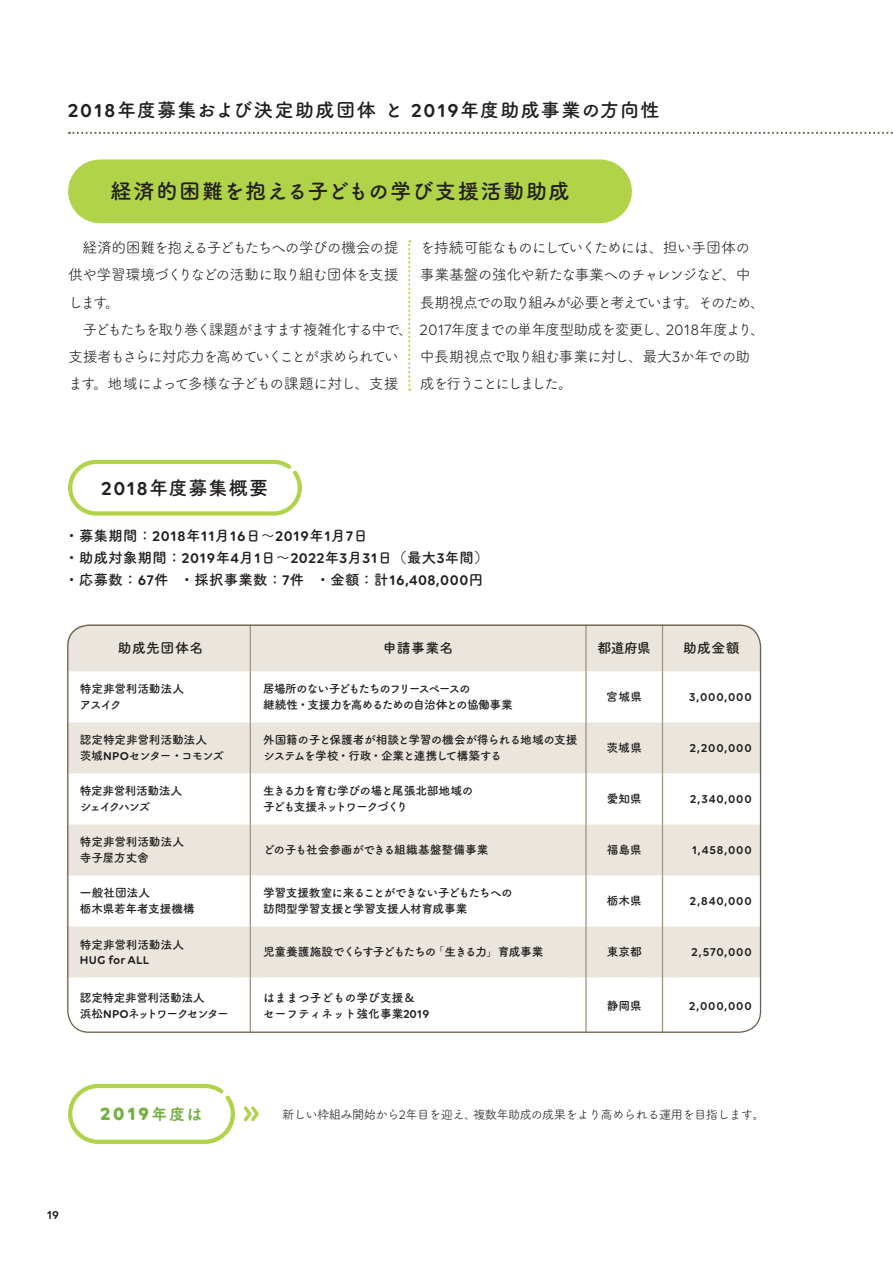
<style>
.page{position:relative;width:893px;height:1263px;background:#fff}
.page>*{position:absolute;margin:0;border:0;box-sizing:border-box;transform-origin:0 0}
.t1{font:21.3px "Tsuku A Rd Gothic Std B";letter-spacing:.05em;color:#231f20}
.t2{font:19.2px "Tsuku A Rd Gothic Std B";letter-spacing:.06em;color:#231f20}
.t3{font:700 19.2px "Volte Rounded";color:#75b042}
.t4{font:14.85px/27.2px "Tsuku A Rd Gothic Std R";letter-spacing:-.09em;color:#231f20}
.t5{font:14.4px/21.8px "Tsuku A Rd Gothic Std B";letter-spacing:.02em;color:#231f20}
.t6{font:13.8px "Tsuku A Rd Gothic Std B";letter-spacing:.025em;color:#231f20}
.t7{font:600 12.3px "Volte Rounded";letter-spacing:.07em;color:#231f20}
.t8{font:600 12.3px "Volte Rounded";letter-spacing:.015em;color:#231f20}
.t9{font:12.15px "Tsuku A Rd Gothic Std R";letter-spacing:-.045em;color:#231f20}
.t10{font:11.7px/15.9px "Tsuku A Rd Gothic Std B";letter-spacing:-.035em;color:#231f20}
.t11{font:11.7px/15.9px "Tsuku A Rd Gothic Std B";letter-spacing:-.015em;color:#231f20}
.t12{font:11.7px/15.9px "Tsuku A Rd Gothic Std B";letter-spacing:-.11em;color:#231f20}
.t13{font:11.7px/15.9px "Tsuku A Rd Gothic Std B";letter-spacing:-.085em;color:#231f20}
.t14{font:11.7px/15.9px "Tsuku A Rd Gothic Std B";color:#231f20}
.t15{font:11.7px "Tsuku A Rd Gothic Std B";letter-spacing:-.075em;color:#231f20}
.t16{font:11.7px/15.9px "Tsuku A Rd Gothic Std B";letter-spacing:-.01em;color:#231f20}
.s1{font-family:"Volte Rounded";font-weight:600;font-size:20.1px}
.s2{font-family:"Volte Rounded";font-size:16.05px}
.s3{font-family:"Volte Rounded";font-weight:600;font-size:15px}
.s4{font-family:"Volte Rounded";font-weight:600;font-size:12.3px}
.s5{font-family:"Koburina Go Std W1"}
.s6{font-family:"Tsuku A Rd Gothic Std E";font-weight:400;font-size:15.9px}
.s7{font-family:"Volte Rounded";font-size:13.2px}
</style>
<div class="page">
<div style="left:100px;top:159px;width:500px;height:64px;background:#b1d349"></div>
<div style="left:67px;top:625px;width:693px;height:407px;background:#ebe6dd;border-radius:21px"></div>
<svg style="left:67px;top:671px;width:693px;height:362px;fill:#fff"></svg>
<hr style="left:250px;top:625px;width:1px;height:46px;background:#a39274">
<hr style="left:585px;top:625px;width:2px;height:46px;background:#a39274">
<hr style="left:662px;top:625px;width:1px;height:46px;background:#a39274">
<hr style="left:250px;top:671px;width:1px;height:51px;background:#a39274">
<hr style="left:585px;top:671px;width:2px;height:51px;background:#a39274">
<hr style="left:662px;top:671px;width:1px;height:51px;background:#a39274">
<hr style="left:250px;top:722px;width:1px;height:51px;background:#a39274">
<hr style="left:585px;top:722px;width:2px;height:51px;background:#a39274">
<hr style="left:662px;top:722px;width:1px;height:51px;background:#a39274">
<hr style="left:250px;top:773px;width:1px;height:51px;background:#a39274">
<hr style="left:585px;top:773px;width:2px;height:51px;background:#a39274">
<hr style="left:662px;top:773px;width:1px;height:51px;background:#a39274">
<hr style="left:250px;top:824px;width:1px;height:51px;background:#a39274">
<hr style="left:585px;top:824px;width:2px;height:51px;background:#a39274">
<hr style="left:662px;top:824px;width:1px;height:51px;background:#a39274">
<hr style="left:250px;top:875px;width:1px;height:51px;background:#a39274">
<hr style="left:585px;top:875px;width:2px;height:51px;background:#a39274">
<hr style="left:662px;top:875px;width:1px;height:51px;background:#a39274">
<hr style="left:250px;top:926px;width:1px;height:51px;background:#a39274">
<hr style="left:585px;top:926px;width:2px;height:51px;background:#a39274">
<hr style="left:662px;top:926px;width:1px;height:51px;background:#a39274">
<hr style="left:250px;top:977px;width:1px;height:56px;background:#a39274">
<hr style="left:585px;top:977px;width:2px;height:56px;background:#a39274">
<hr style="left:662px;top:977px;width:1px;height:56px;background:#a39274">
<svg style="left:68px;top:1083px;width:191px;height:61px"></svg>
<svg style="left:68px;top:459px;width:234px;height:57px"></svg>
<svg style="left:408px;top:240px;width:2px;height:151px"></svg>
<svg style="left:69px;top:132px;width:824px;height:2px"></svg>
<p class="t2" style="left:68px;top:95px;width:593px"><span class="s1">2018</span>年度募集および決定助成団体と <span class="s1">2019</span>年度助成事業の方向性</p>
<h1 class="t1" style="left:111px;top:175px;width:461px">経済的困難を抱える子どもの学び支援活動助成</h1>
<p class="t4" style="left:68px;top:233px;width:347px">　経済的困難を抱える子どもたちへの学びの機会の提供や学習環境づくりなどの活動に取り組む団体を支援します。<br>　子どもたちを取り巻く課題がますます複雑化する中で、支援者もさらに対応力を高めていくことが求められています。地域によって多様な子どもの課題に対し、支援</p>
<p class="t4" style="left:420px;top:233px;width:347px">を持続可能なものにしていくためには、担い手団体の事業基盤の強化や新たな事業へのチャレンジなど、中長期視点での取り組みが必要と考えています。そのため、<br><span class="s2">2017</span>年度までの単年度型助成を変更し、<span class="s2">2018</span>年度より、中長期視点で取り組む事業に対し、最大<span class="s2">3</span>か年での助成を行うことにしました。</p>
<p class="t2" style="left:102px;top:473px;width:168px"><span class="s1">2018</span>年度募集概要</p>
<p class="t5" style="left:64px;top:524px;width:426px">・募集期間：<span class="s3">2018</span>年<span class="s3">11</span>月<span class="s3">16</span>日～<span class="s3">2019</span>年<span class="s3">1</span>月<span class="s3">7</span>日　<br>・助成対象期間：<span class="s3">2019</span>年<span class="s3">4</span>月<span class="s3">1</span>日～<span class="s3">2022</span>年<span class="s3">3</span>月<span class="s3">31</span>日（最大<span class="s3">3</span>年間）・応募数：<span class="s3">67</span>件　・採択事業数：<span class="s3">7</span>件　・金額：計<span class="s3">16,408,000</span>円</p>
<p class="t6" style="left:118px;top:637px;width:87px">助成先団体名</p>
<p class="t6" style="left:383px;top:637px;width:72px">申請事業名</p>
<p class="t6" style="left:597px;top:637px;width:55px">都道府県</p>
<p class="t6" style="left:683px;top:637px;width:58px">助成金額</p>
<p class="t10" style="left:80px;top:680px;width:117px">特定非営利活動法人　アスイク</p>
<p class="t12" style="left:263px;top:680px;width:251px">居場所のない子どもたちのフリースペースの<br>継続性・支援力を高めるための自治体との協働事業</p>
<p class="t10" style="left:606px;top:688px;width:38px">宮城県</p>
<p class="t7" style="left:689px;top:690px;width:64px">3,000,000</p>
<p class="t10" style="left:80px;top:731px;width:146px">認定特定非営利活動法人<br>茨城<span class="s4">NPO</span>センター・コモンズ</p>
<p class="t10" style="left:263px;top:731px;width:316px">外国籍の子と保護者が相談と学習の機会が得られる地域の支援システムを学校・行政・企業と連携して構築する</p>
<p class="t10" style="left:606px;top:739px;width:37px">茨城県</p>
<p class="t7" style="left:690px;top:741px;width:64px">2,200,000</p>
<p class="t10" style="left:80px;top:782px;width:104px">特定非営利活動法人シェイクハンズ</p>
<p class="t13" style="left:263px;top:782px;width:212px">生きる力を育む学びの場と尾張北部地域の子ども支援ネットワークづくり</p>
<p class="t10" style="left:607px;top:790px;width:37px">愛知県</p>
<p class="t7" style="left:690px;top:792px;width:63px">2,340,000</p>
<p class="t11" style="left:80px;top:833px;width:106px">特定非営利活動法人寺子屋方丈舎</p>
<p class="t11" style="left:263px;top:841px;width:227px">どの子も社会参画ができる組織基盤整備事業</p>
<p class="t10" style="left:607px;top:841px;width:37px">福島県</p>
<p class="t7" style="left:692px;top:843px;width:62px">1,458,000</p>
<p class="t16" style="left:80px;top:884px;width:116px">一般社団法人<br>栃木県若年者支援機構</p>
<p class="t10" style="left:263px;top:884px;width:251px">学習支援教室に来ることができない子どもたちへの訪問型学習支援と学習支援人材育成事業</p>
<p class="t10" style="left:607px;top:892px;width:37px">栃木県</p>
<p class="t7" style="left:690px;top:894px;width:63px">2,840,000</p>
<p class="t11" style="left:80px;top:935px;width:106px">特定非営利活動法人</p>
<p class="t8" style="left:80px;top:953px;width:71px">HUG forALL</p>
<p class="t15" style="left:263px;top:943px;width:282px">児童養護施設でくらす子どもたちの<span class="s5">「</span>生きる力<span class="s5">」</span>育成事業</p>
<p class="t10" style="left:607px;top:943px;width:37px">東京都</p>
<p class="t7" style="left:691px;top:945px;width:62px">2,570,000</p>
<p class="t10" style="left:80px;top:988px;width:150px">認定特定非営利活動法人<br>浜松<span class="s4">NPO</span>ネットワークセンター</p>
<p class="t14" style="left:263px;top:988px;width:168px">はままつ子どもの学び支援＆セーフティネット強化事業<span class="s4">2019</span></p>
<p class="t10" style="left:607px;top:996px;width:37px">静岡県</p>
<p class="t7" style="left:689px;top:998px;width:64px">2,000,000</p>
<p class="t3" style="left:100px;top:1102px;width:104px">2019<span class="s6">年度は</span></p>
<p class="t9" style="left:282px;top:1105px;width:484px">新しい枠組み開始から<span class="s7">2</span>年目を迎え、複数年助成の成果をより高められる運用を目指します。</p>
<p class="t7" style="left:47px;top:1208px;width:14px">19</p>
</div>
